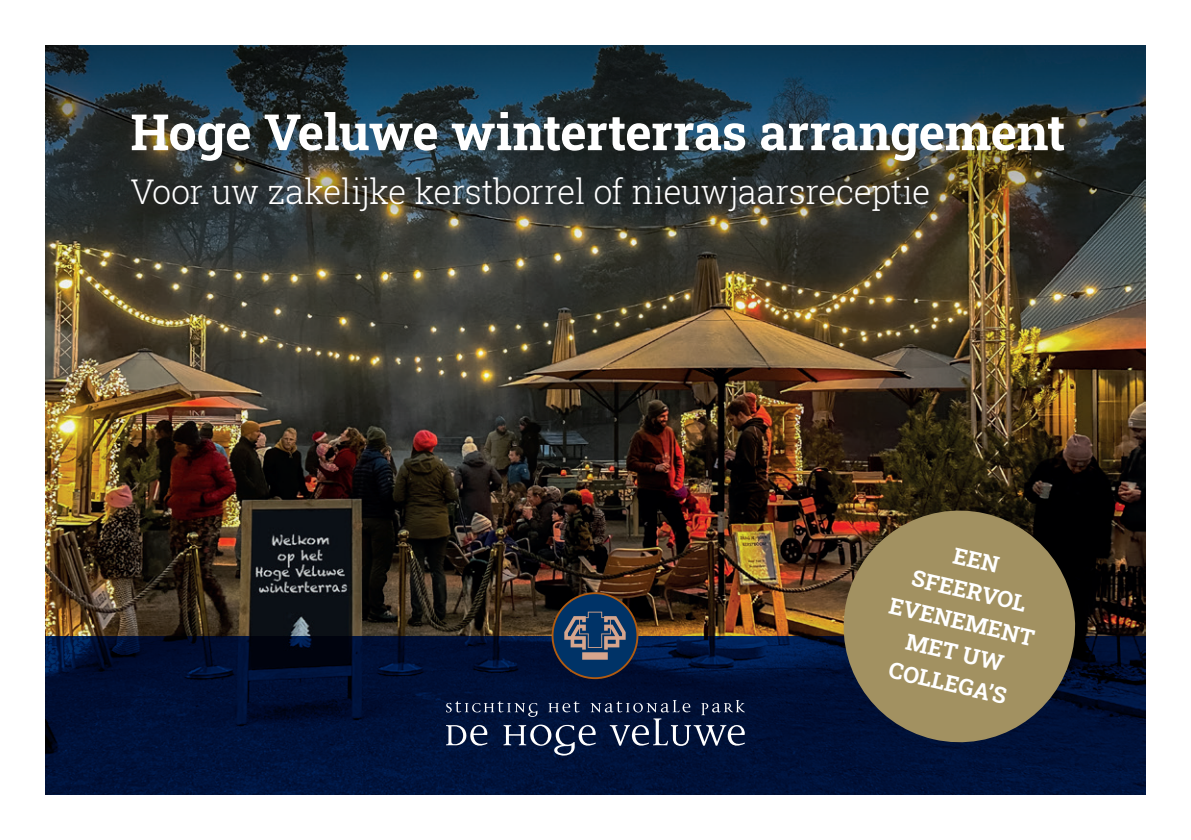
<style>
.page{position:relative;width:1191px;height:840px;background:#fff}
.page>*{position:absolute;margin:0;border:0;box-sizing:border-box;transform-origin:0 0}
.t1{font:700 50px "Roboto Slab";letter-spacing:-.01em;color:#fff}
.t2{font:300 34px "Roboto Slab";letter-spacing:-.01em;color:#fff}
.t3{font:700 22.6px/31.6px "Roboto Slab";color:#fff;text-align:center}
</style>
<div class="page">
<img style="left:45px;top:498px;width:1100px;height:137px">
<img style="left:45px;top:45px;width:1100px;height:453px">
<svg style="left:45px;top:635px;width:1100px;height:159px;background:#001035"></svg>
<svg style="left:446px;top:699px;width:299px;height:56px;background:#223152"></svg>
<svg style="left:551px;top:592px;width:87px;height:86px;background:#2c3d57"></svg>
<svg style="left:832px;top:499px;width:254px;height:254px;background:#72664a"></svg>
<div style="left:121px;top:167px;width:819px;height:55px;background:#231f20;opacity:.75"></div>
<h1 class="t1" style="left:130px;top:98px;width:936px">Hoge Veluwe winterterras arrangement</h1>
<p class="t2" style="left:130px;top:168px;width:801px">Voor uw zakelijke kerstborrel of nieuwjaarsreceptie</p>
<p class="t3" style="left:907px;top:527px;width:150px;rotate:13deg">EEN<br>SFEERVOL<br>EVENEMENT<br>MET UW<br>COLLEGA’S</p>
</div>
